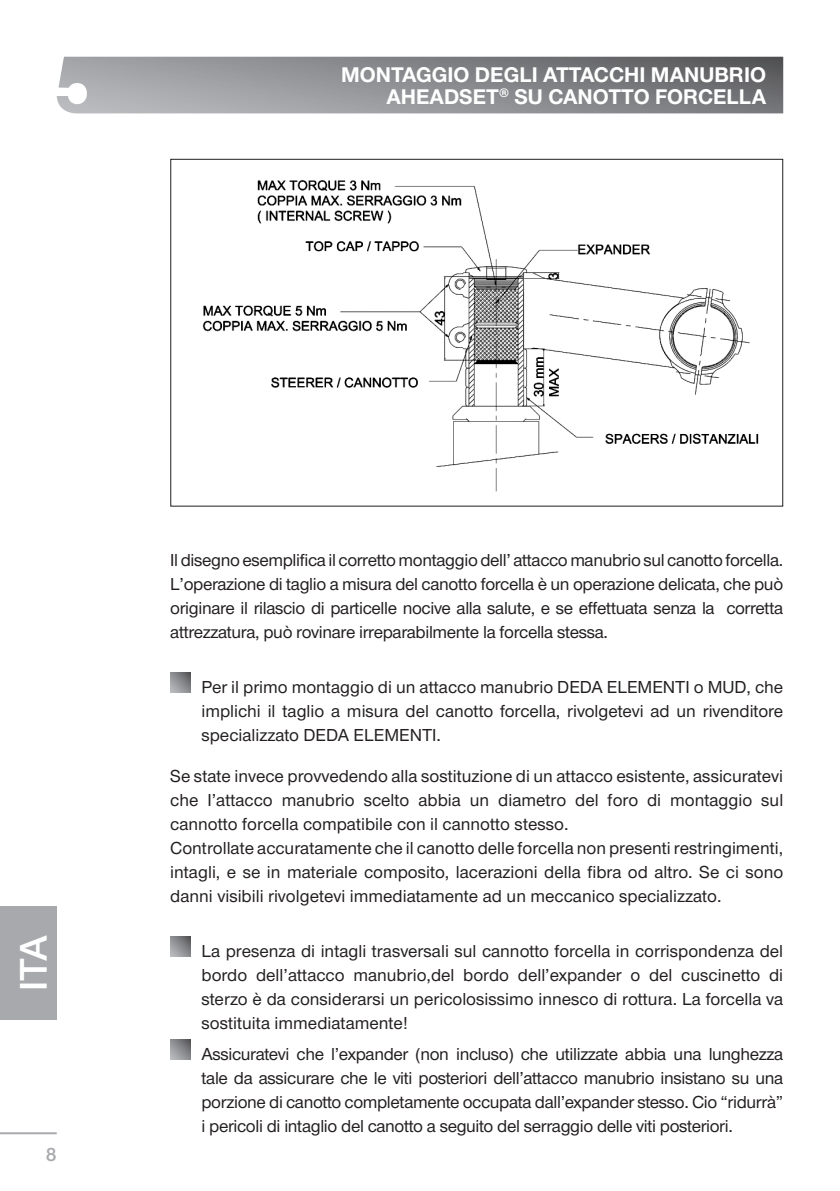
<style>
.page{position:relative;width:840px;height:1191px;background:#fff}
.page>*{position:absolute;margin:0;border:0;box-sizing:border-box;transform-origin:0 0}
.t1{font:40px "Nimbus San Nov Sem Bol";color:#fff}
.t2{font:700 22px/22px "Nimbus San Nov";color:#fff;text-align:right}
.t3{font:20px "Nimbus San Nov Sem Bol";color:#a8a9ad}
.t4{font:500 18px/24px "Nimbus San Nov";color:#231f20;text-align:justify}
</style>
<div class="page">
<hr style="left:0;top:1132px;width:57px;height:2px;background:#a8a9ad">
<div style="left:0;top:906px;width:57px;height:113px;background:#a8a9ad"></div>
<svg style="left:170px;top:672px;width:20px;height:20px"></svg>
<svg style="left:170px;top:936px;width:20px;height:20px"></svg>
<svg style="left:170px;top:1039px;width:20px;height:20px"></svg>
<svg style="left:57px;top:57px;width:725px;height:56px;background:#8d8e92"></svg>
<img style="left:202px;top:180px;width:557px;height:312px">
<p class="t2" style="left:341px;top:64px;width:426px">MONTAGGIO DEGLI ATTACCHI MANUBRIO<br>AHEADS ET<sup>®</sup> SU CANOTTO FORCELLA</p>
<h1 class="t1" style="left:10px;top:991px;width:57px;rotate:-90deg">ita</h1>
<p class="t3" style="left:46px;top:1142px;width:12px">8</p>
<p class="t4" style="left:170px;top:547px;width:614px">Il disegno esemplifica il corretto montaggio dell’ attacco manubrio sul canotto forcella.<br>L’operazione di taglio a misura del canotto forcella è un operazione delicata, che può originare il rilascio di particelle nocive alla salute, e se effettuata senza la corretta attrezzatura, può rovinare irreparabilmente la forcella stessa.</p>
<p class="t4" style="left:201px;top:674px;width:583px">Per il primo montaggio di un attacco manubrio DEDA ELEMENTI o MUD, che implichi il taglio a misura del canotto forcella, rivolgetevi ad un rivenditore specializzato DEDA ELEMENTI.</p>
<p class="t4" style="left:170px;top:763px;width:614px;text-align:left">Se state invece provvedendo alla sostituzione di un attacco esistente, assicuratevi che I’attacco manubrio scelto abbia un diametro del foro di montaggio sul cannotto forcella compatibile con il cannotto stesso.<br>Controllate accuratamente che il canotto delle forcella non presenti restringimenti, intagli, e se in materiale composito, lacerazioni della fibra od altro. Se ci sono danni visibili rivolgetevi immediatamente ad un meccanico specializzato.</p>
<p class="t4" style="left:201px;top:938px;width:583px">La presenza di intagli trasversali sul cannotto forcella in corrispondenza del bordo dell’attacco manubrio,del bordo dell’expander o del cuscinetto di sterzo è da considerarsi un pericolosissimo innesco di rottura. La forcella va sostituita immediatamente!</p>
<p class="t4" style="left:201px;top:1041px;width:583px">Assicuratevi che l’expander (non incluso) che utilizzate abbia una lunghezza tale da assicurare che le viti posteriori dell’attacco manubrio insistano su una porzione di canotto completamente occupata dall’expander stesso. Cio “ridurrà” i pericoli di intaglio del canotto a seguito del serraggio delle viti posteriori.</p>
</div>
